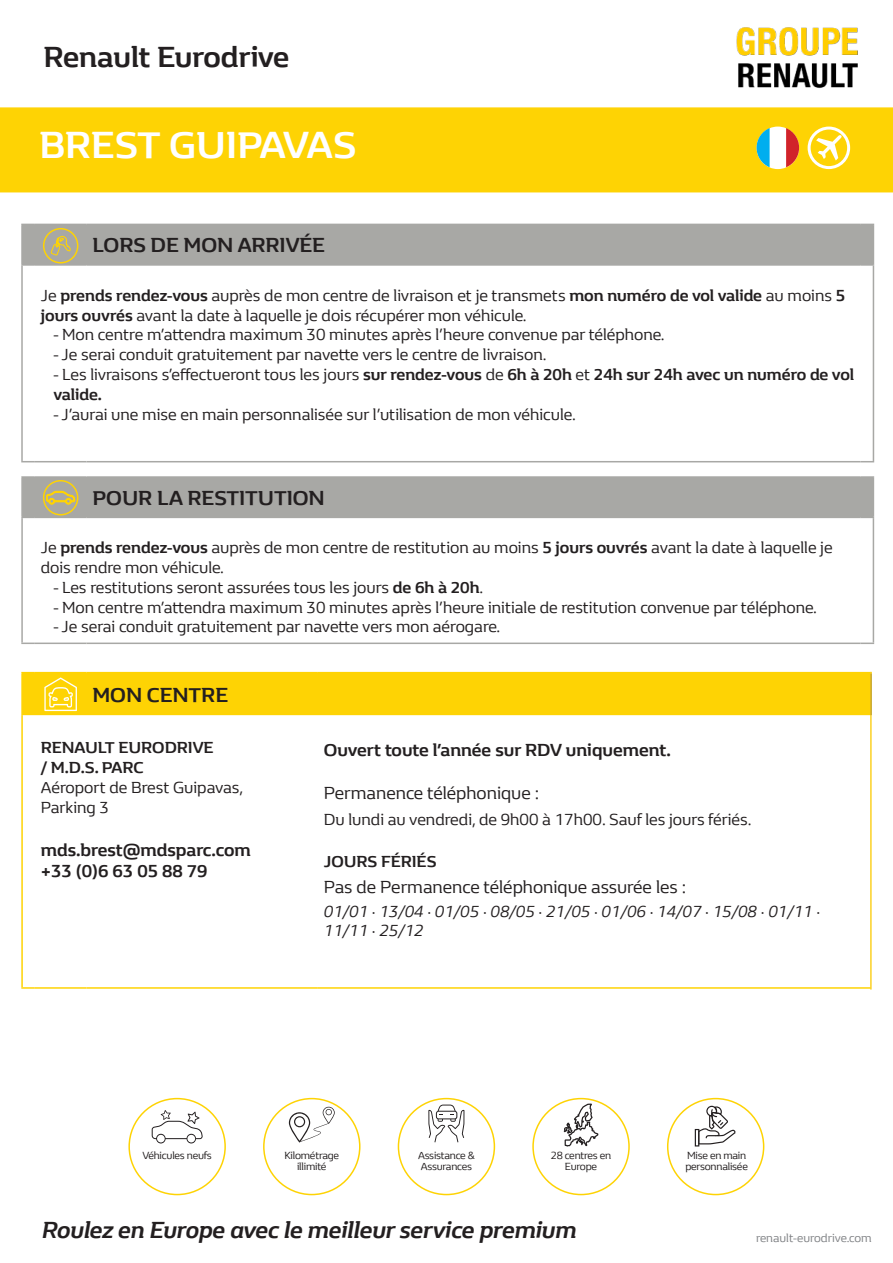
<style>
.page{position:relative;width:893px;height:1263px;background:#fff}
.page>*{position:absolute;margin:0;border:0;box-sizing:border-box;transform-origin:0 0}
.t1{font:700 39px "Renault Life";color:#fff}
.t2{font:700 30px "Renault Life";color:#231f20}
.t3{font:italic 700 24px "Renault Life";letter-spacing:-.01em;color:#231f20}
.t4{font:700 21px "Renault Life";color:#231f20}
.t5{font:700 18px/21.6px "Renault Life";color:#231f20}
.t6{font:18px "Renault Life";color:#231f20}
.t7{font:16.5px/19.8px "Renault Life";color:#231f20}
.t8{font:700 16.5px/19.8px "Renault Life";color:#231f20}
.t9{font:italic 16.5px/19.8px "Renault Life";color:#231f20}
.t10{font:12px "Renault Life";color:#808285}
.t11{font:10.65px/11.9px "Renault Life";letter-spacing:-.02em;color:#231f20;text-align:center}
.s1{font-weight:700}
.s2{font-weight:400}
.s3{font-style:normal}
</style>
<div class="page">
<img style="left:736px;top:27px;width:122px;height:61px">
<div style="left:0;top:107px;width:893px;height:85px;background:#fed304"></div>
<svg style="left:152px;top:1110px;width:51px;height:33px"></svg>
<div style="left:128px;top:1098px;width:98px;height:97px;border:2px solid #fed304;border-radius:50%"></div>
<svg style="left:289px;top:1107px;width:46px;height:35px"></svg>
<div style="left:263px;top:1098px;width:97px;height:97px;border:2px solid #fed304;border-radius:50%"></div>
<svg style="left:428px;top:1104px;width:36px;height:38px"></svg>
<div style="left:398px;top:1098px;width:97px;height:97px;border:2px solid #fed304;border-radius:50%"></div>
<svg style="left:564px;top:1103px;width:34px;height:43px"></svg>
<div style="left:532px;top:1098px;width:98px;height:97px;border:2px solid #fed304;border-radius:50%"></div>
<svg style="left:695px;top:1106px;width:40px;height:40px"></svg>
<div style="left:667px;top:1098px;width:97px;height:97px;border:2px solid #fed304;border-radius:50%"></div>
<hr style="left:21px;top:266px;width:2px;height:195px;background:#a8a8a5">
<hr style="left:873px;top:266px;width:1px;height:195px;background:#a8a8a5">
<svg style="left:21px;top:461px;width:14px;height:1px"></svg>
<hr style="left:35px;top:461px;width:52px;height:1px;background:#a8a8a5">
<hr style="left:87px;top:461px;width:774px;height:1px;background:#a8a8a5">
<svg style="left:861px;top:461px;width:13px;height:1px"></svg>
<svg style="left:21px;top:224px;width:853px;height:49px;background:#b5b5b1"></svg>
<hr style="left:21px;top:518px;width:2px;height:124px;background:#a8a8a5">
<hr style="left:873px;top:518px;width:1px;height:124px;background:#a8a8a5">
<svg style="left:21px;top:642px;width:14px;height:2px"></svg>
<hr style="left:35px;top:642px;width:51px;height:2px;background:#a8a8a5">
<hr style="left:86px;top:642px;width:775px;height:2px;background:#a8a8a5">
<svg style="left:861px;top:642px;width:13px;height:2px"></svg>
<div style="left:21px;top:476px;width:853px;height:42px;background:#a8a8a5"></div>
<div style="left:43px;top:480px;width:35px;height:35px;border:2px solid #fed304;border-radius:50%"></div>
<svg style="left:816px;top:134px;width:26px;height:27px"></svg>
<div style="left:808px;top:127px;width:42px;height:42px;border:3px solid #fff;border-radius:50%"></div>
<hr style="left:21px;top:715px;width:2px;height:272px;background:#fed304">
<svg style="left:21px;top:987px;width:14px;height:2px"></svg>
<hr style="left:35px;top:987px;width:51px;height:2px;background:#fed304">
<hr style="left:86px;top:987px;width:232px;height:2px;background:#fed304">
<hr style="left:318px;top:987px;width:553px;height:2px;background:#fed304">
<div style="left:21px;top:672px;width:849px;height:43px;background:#fed304"></div>
<hr style="left:870px;top:672px;width:2px;height:317px;background:#fcd125">
<div style="left:757px;top:127px;width:42px;height:42px;background:#fff;border-radius:50%"></div>
<svg style="left:786px;top:128px;width:13px;height:39px"></svg>
<svg style="left:757px;top:128px;width:13px;height:39px"></svg>
<h2 class="t2" style="left:43px;top:37px;width:248px">Renault Eurodrive</h2>
<h1 class="t1" style="left:39px;top:119px;width:318px">BREST GUIPAVAS</h1>
<p class="t4" style="left:93px;top:231px;width:234px">LORS DE MON ARRIVÉE</p>
<p class="t7" style="left:41px;top:285px;width:806px">Je <span class="s1">prends rendez-vous</span> auprès de mon centre de livraison et je transmets <span class="s1">mon numéro de vol valide</span> au moins <span class="s1">5 jours ouvrés</span> avant la date à laquelle je dois récupérer mon véhicule.</p>
<p class="t7" style="left:54px;top:324px;width:613px">- Mon centre m’attendra maximum 30 minutes après l’heure convenue par téléphone.</p>
<p class="t7" style="left:54px;top:344px;width:495px">- Je serai conduit gratuitement par navette vers le centre de livraison.</p>
<p class="t8" style="left:54px;top:364px;width:802px"><span class="s2">- Les livraisons s’effectueront tous les jours</span> sur rendez-vous <span class="s2">de</span> 6h à 20h <span class="s2">et</span> 24h sur 24h avec un numéro de vol valide.</p>
<p class="t7" style="left:54px;top:403px;width:524px">- J’aurai une mise en main personnalisée sur l’utilisation de mon véhicule.</p>
<p class="t4" style="left:92px;top:484px;width:234px">POUR LA RESTITUTION</p>
<p class="t7" style="left:41px;top:537px;width:793px">Je <span class="s1">prends rendez-vous</span> auprès de mon centre de restitution au moins <span class="s1">5 jours ouvrés</span> avant la date à laquelle je dois rendre mon véhicule.</p>
<p class="t7" style="left:54px;top:577px;width:431px">- Les restitutions seront assurées tous les jours <span class="s1">de 6h à 20h</span>.</p>
<p class="t7" style="left:54px;top:596px;width:765px">- Mon centre m’attendra maximum 30 minutes après l’heure initiale de restitution convenue par téléphone.</p>
<p class="t7" style="left:54px;top:616px;width:448px">- Je serai conduit gratuitement par navette vers mon aérogare.</p>
<p class="t4" style="left:92px;top:680px;width:137px">MON CENTRE</p>
<p class="t8" style="left:41px;top:737px;width:174px">RENAULT EURODRIVE / M.D.S. PARC</p>
<p class="t7" style="left:41px;top:777px;width:204px">Aéroport de Brest Guipavas,<br>Parking 3</p>
<p class="t5" style="left:41px;top:838px;width:211px">mds.brest@mdsparc.com +33 (0)6 63 05 88 79</p>
<p class="t5" style="left:324px;top:739px;width:349px">Ouvert toute l’année sur RDV uniquement.</p>
<p class="t6" style="left:324px;top:781px;width:217px">Permanence téléphonique :</p>
<p class="t7" style="left:324px;top:809px;width:429px">Du lundi au vendredi, de 9h00 à 17h00. Sauf les jours fériés.</p>
<p class="t8" style="left:324px;top:850px;width:114px">JOURS FÉRIÉS</p>
<p class="t6" style="left:324px;top:874px;width:364px">Pas de Permanence téléphonique assurée les :</p>
<p class="t9" style="left:324px;top:900px;width:498px">01/01 <span class="s3">⋅</span> 13/04 <span class="s3">⋅</span> 01/05 <span class="s3">⋅</span> 08/05 <span class="s3">⋅</span> 21/05 <span class="s3">⋅</span> 01/06 <span class="s3">⋅</span> 14/07 <span class="s3">⋅</span> 15/08 <span class="s3">⋅</span> 01/11 <span class="s3">⋅<br></span>11/11 <span class="s3">⋅</span> 25/12</p>
<p class="t11" style="left:142px;top:1148px;width:71px">Véhicules neufs</p>
<p class="t11" style="left:284px;top:1148px;width:56px">Kilométrage illimité</p>
<p class="t11" style="left:418px;top:1148px;width:58px;text-align:left">Assistance &amp;<br>Assurances</p>
<p class="t11" style="left:551px;top:1148px;width:62px">28 centres en<br>Europe</p>
<p class="t11" style="left:685px;top:1149px;width:64px;text-align:left">Mise en main personnalisée</p>
<h3 class="t3" style="left:42px;top:1214px;width:536px">Roulez en Europe avec le meilleur service premium</h3>
<p class="t10" style="left:756px;top:1229px;width:117px">renault-eurodrive.com</p>
</div>
